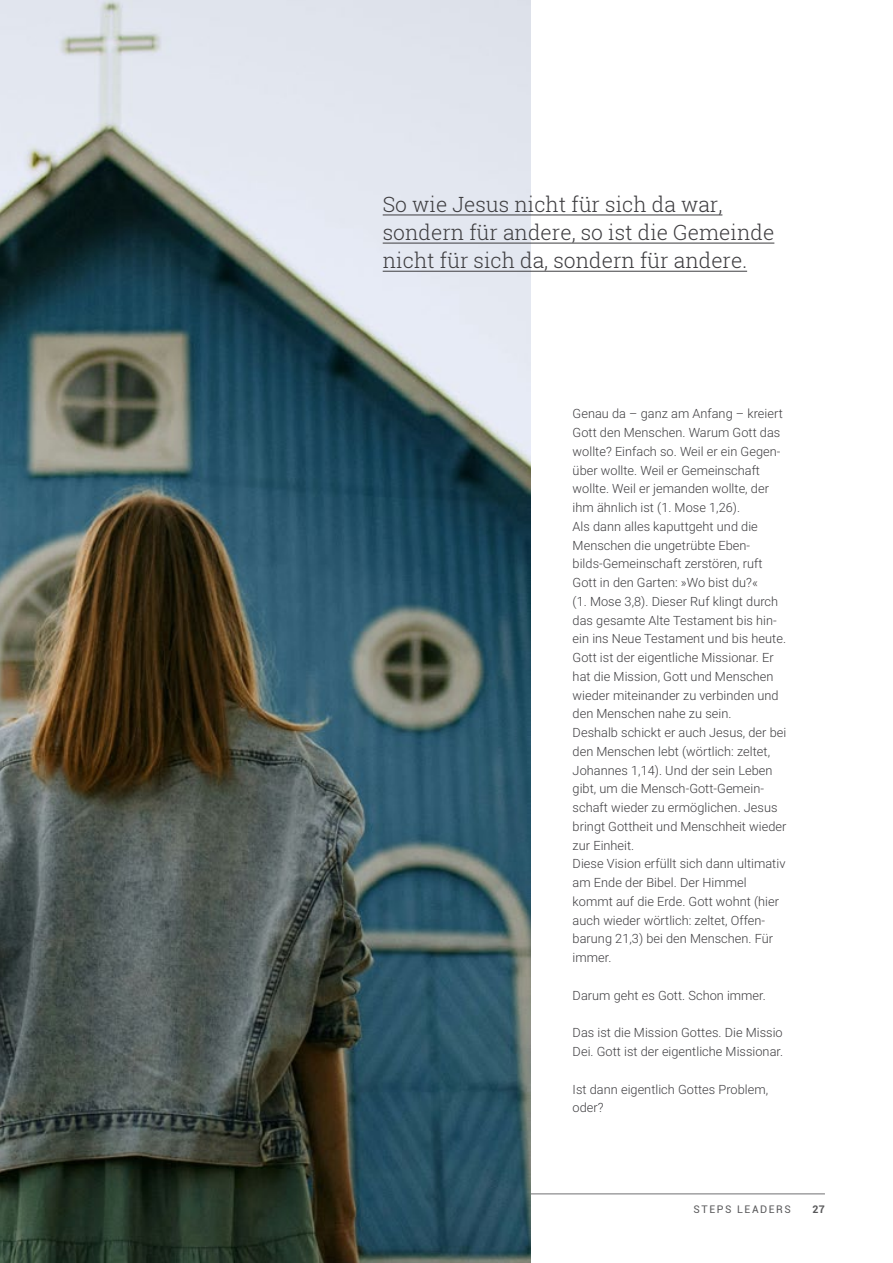
<style>
.page{position:relative;width:893px;height:1263px;background:#fff}
.page>*{position:absolute;margin:0;border:0;box-sizing:border-box;transform-origin:0 0}
.t1{font:300 21px/28px "Roboto Slab";color:#3e3d40}
.t2{font:300 12.75px/18.8px "Roboto";letter-spacing:.005em;color:#3e3d40}
.t3{font:10.5px "Roboto";letter-spacing:.15em;color:#58585a}
.t4{font:700 10.5px "Roboto";color:#58585a}
</style>
<div class="page">
<hr style="left:68px;top:1193px;width:757px;height:1px;background:#707172">
<img style="left:0;top:0;width:530px;height:1263px">
<hr style="left:383px;top:215px;width:339px;height:1px;background:#3e3d40">
<hr style="left:383px;top:243px;width:391px;height:1px;background:#3e3d40">
<hr style="left:383px;top:271px;width:364px;height:1px;background:#3e3d40">
<h1 class="t1" style="left:383px;top:190px;width:393px">So wie Jesus nicht für sich da war, sondern für andere, so ist die Gemeinde nicht für sich da, sondern für andere.</h1>
<p class="t2" style="left:573px;top:404px;width:215px">Genau da – ganz am Anfang – kreiert Gott den Menschen. Warum Gott das wollte? Einfach so. Weil er ein Gegen&shy;über wollte. Weil er Gemeinschaft wollte. Weil er jemanden wollte, der ihm ähnlich ist (1. Mose 1,26).<br>Als dann alles kaputtgeht und die Menschen die ungetrübte Eben&shy;bilds-Gemeinschaft zerstören, ruft Gott in den Garten: »Wo bist du?«<br>(1. Mose 3,8). Dieser Ruf klingt durch das gesamte Alte Testament bis hin&shy;ein ins Neue Testament und bis heute.<br>Gott ist der eigentliche Missionar. Er hat die Mission, Gott und Menschen wieder miteinander zu verbinden und den Menschen nahe zu sein.<br>Deshalb schickt er auch Jesus, der bei den Menschen lebt (wörtlich: zeltet, Johannes 1,14). Und der sein Leben gibt, um die Mensch-Gott-Gemein&shy;schaft wieder zu ermöglichen. Jesus bringt Gottheit und Menschheit wieder zur Einheit.<br>Diese Vision erfüllt sich dann ultimativ am Ende der Bibel. Der Himmel kommt auf die Erde. Gott wohnt (hier auch wieder wörtlich: zeltet, Offen&shy;barung 21,3) bei den Menschen. Für immer.</p>
<p class="t2" style="left:573px;top:985px;width:195px">Darum geht es Gott. Schon immer.</p>
<p class="t2" style="left:573px;top:1023px;width:212px">Das ist die Mission Gottes. Die Missio<br>Dei. Gott ist der eigentliche Missionar.</p>
<p class="t2" style="left:573px;top:1079px;width:197px">Ist dann eigentlich Gottes Problem, oder?</p>
<p class="t3" style="left:694px;top:1202px;width:99px">STEPS LEADERS</p>
<p class="t4" style="left:812px;top:1202px;width:14px">27</p>
</div>
